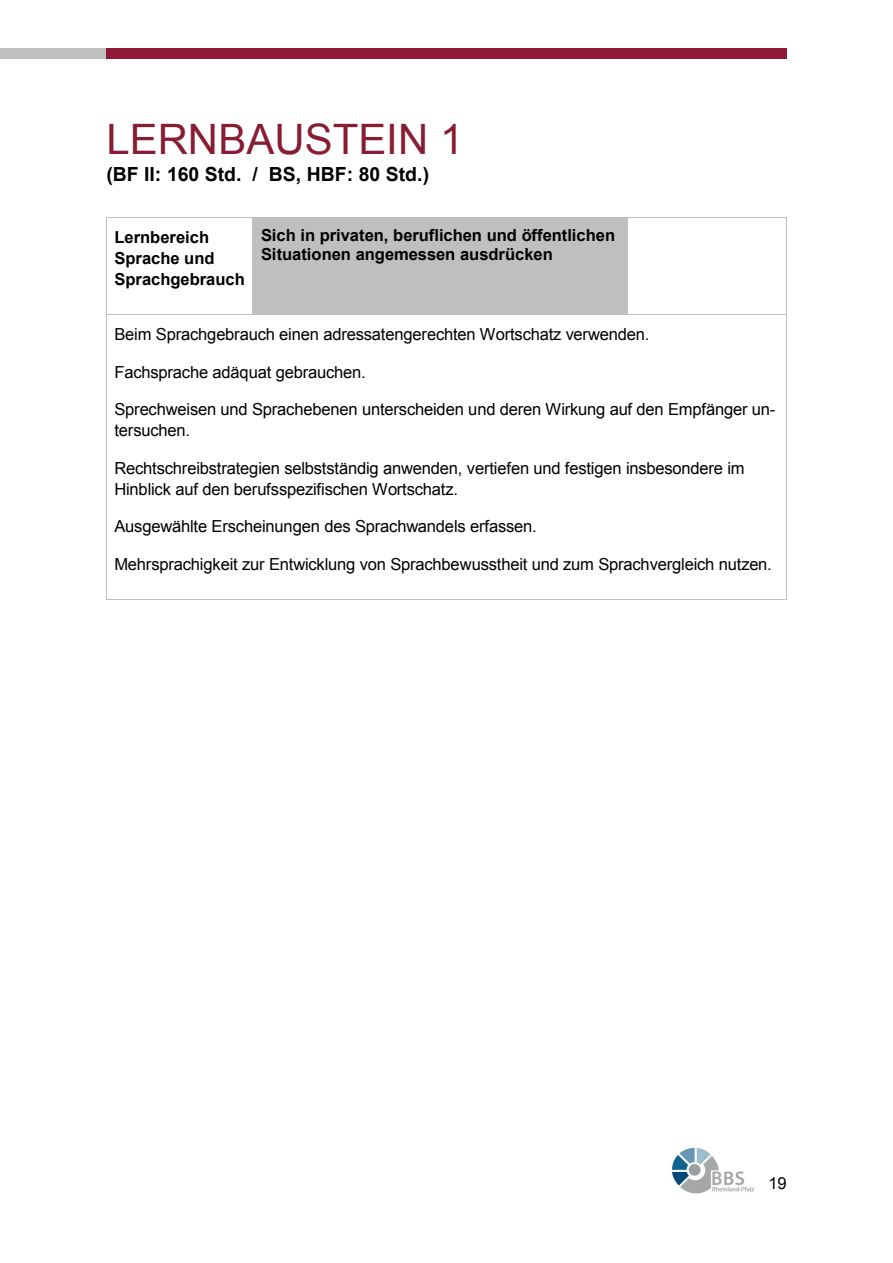
<style>
.page{position:relative;width:893px;height:1263px;background:#fff}
.page>*{position:absolute;margin:0;border:0;box-sizing:border-box;transform-origin:0 0}
.t1{font:42px "Arial";color:#871d33}
.t2{font:700 19.5px "Arial";color:#000}
.t3{font:16.5px/20.9px "Arial";letter-spacing:-.015em;color:#000}
.t4{font:700 16.5px/21px "Arial";color:#000}
</style>
<div class="page">
<img style="left:671px;top:1147px;width:83px;height:47px">
<div style="left:0;top:49px;width:109px;height:10px;background:#c0c0c0"></div>
<div style="left:107px;top:49px;width:680px;height:10px;background:#8f1936"></div>
<div style="left:253px;top:218px;width:374px;height:96px;background:#bfbfbf"></div>
<hr style="left:107px;top:217px;width:146px;height:1px;background:#bfbfbf">
<hr style="left:253px;top:217px;width:374px;height:1px;background:#bfbfbf">
<hr style="left:628px;top:217px;width:158px;height:1px;background:#bfbfbf">
<hr style="left:106px;top:226px;width:1px;height:88px;background:#bfbfbf">
<hr style="left:627px;top:226px;width:1px;height:88px;background:#bfbfbf">
<hr style="left:786px;top:226px;width:1px;height:88px;background:#bfbfbf">
<hr style="left:107px;top:314px;width:146px;height:1px;background:#bfbfbf">
<hr style="left:253px;top:314px;width:374px;height:1px;background:#bfbfbf">
<hr style="left:628px;top:314px;width:158px;height:1px;background:#bfbfbf">
<hr style="left:106px;top:323px;width:1px;height:276px;background:#bfbfbf">
<hr style="left:107px;top:599px;width:679px;height:1px;background:#bfbfbf">
<hr style="left:786px;top:323px;width:1px;height:276px;background:#bfbfbf">
<h5 class="t1" style="left:106px;top:112px;width:359px">LERNBAUSTEIN 1</h5>
<h5 class="t2" style="left:106px;top:161px;width:324px">(BF II: 160 Std. / BS, HBF: 80 Std.)</h5>
<p class="t4" style="left:114px;top:227px;width:132px">Lernbereich<br>Sprache und<br>Sprachgebrauch</p>
<p class="t4" style="left:261px;top:227px;width:356px;line-height:18.9px">Sich in privaten, beruflichen und öffentlichen<br>Situationen angemessen ausdrücken</p>
<p class="t3" style="left:114px;top:324px;width:536px">Beim Sprachgebrauch einen adressatengerechten Wortschatz verwenden.</p>
<p class="t3" style="left:114px;top:362px;width:253px">Fachsprache adäquat gebrauchen.</p>
<p class="t3" style="left:114px;top:399px;width:662px">Sprechweisen und Sprachebenen unterscheiden und deren Wirkung auf den Empfänger un&shy;tersuchen.</p>
<p class="t3" style="left:114px;top:458px;width:632px">Rechtschreibstrategien selbstständig anwenden, vertiefen und festigen insbesondere im<br>Hinblick auf den berufsspezifischen Wortschatz.</p>
<p class="t3" style="left:114px;top:516px;width:424px">Ausgewählte Erscheinungen des Sprachwandels erfassen.</p>
<p class="t3" style="left:114px;top:554px;width:659px">Mehrsprachigkeit zur Entwicklung von Sprachbewusstheit und zum Sprachvergleich nutzen.</p>
<p class="t3" style="left:768px;top:1173px;width:20px">19</p>
</div>
